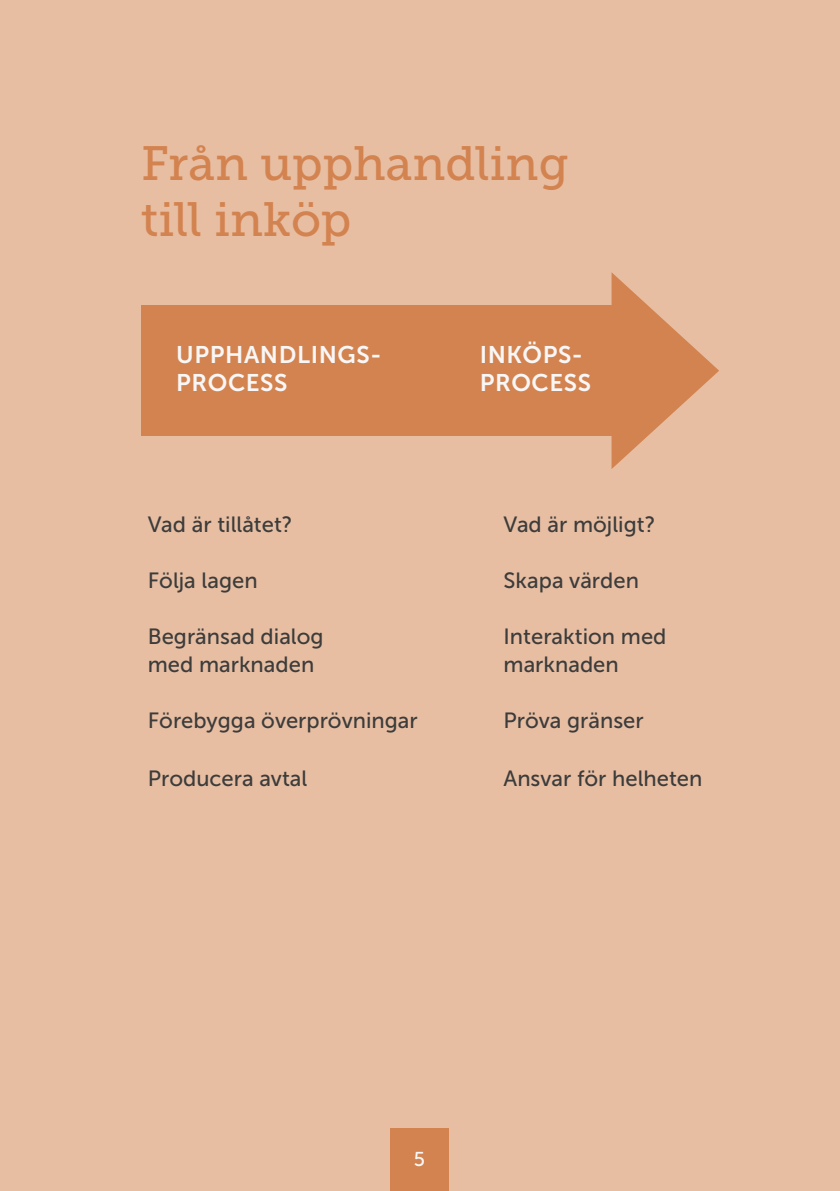
<style>
.page{position:relative;width:840px;height:1191px;background:#fff}
.page>*{position:absolute;margin:0;border:0;box-sizing:border-box;transform-origin:0 0}
.t1{font:48px/56px "Museo Slab 500";color:#d3834f}
.t2{font:24px/28px "Museo Sans 700";letter-spacing:.025em;color:#f8f7f7}
.t3{font:22px/28px "Museo Sans 500";color:#3c3c3b}
.t4{font:20px "Museo Sans 500";color:#f8f8f8}
</style>
<div class="page">
<div style="left:0;top:0;width:839px;height:1191px;background:#e8bea3"></div>
<div style="left:390px;top:1128px;width:58px;height:63px;background:#d3834f"></div>
<div style="left:141px;top:306px;width:491px;height:130px;background:#d3834f"></div>
<svg style="left:611px;top:272px;width:107px;height:197px"></svg>
<h1 class="t1" style="left:141px;top:136px;width:429px">Från upphandling till inköp</h1>
<p class="t2" style="left:176px;top:340px;width:206px">UPPHANDLINGS-<br>PROCESS</p>
<p class="t2" style="left:479px;top:340px;width:113px">INKÖPS-<br>PROCESS</p>
<p class="t3" style="left:148px;top:510px;width:146px">Vad är tillåtet?</p>
<p class="t3" style="left:148px;top:566px;width:111px">Följa lagen</p>
<p class="t3" style="left:148px;top:622px;width:177px">Begränsad dialog med marknaden</p>
<p class="t3" style="left:148px;top:706px;width:271px">Förebygga överprövningar</p>
<p class="t3" style="left:148px;top:764px;width:161px">Producera avtal</p>
<p class="t3" style="left:503px;top:510px;width:153px">Vad är möjligt?</p>
<p class="t3" style="left:503px;top:566px;width:137px">Skapa värden</p>
<p class="t3" style="left:503px;top:622px;width:164px">Interaktion med marknaden</p>
<p class="t3" style="left:503px;top:706px;width:142px">Pröva gränser</p>
<p class="t3" style="left:503px;top:764px;width:200px">Ansvar för helheten</p>
<p class="t4" style="left:413px;top:1147px;width:13px">5</p>
</div>
